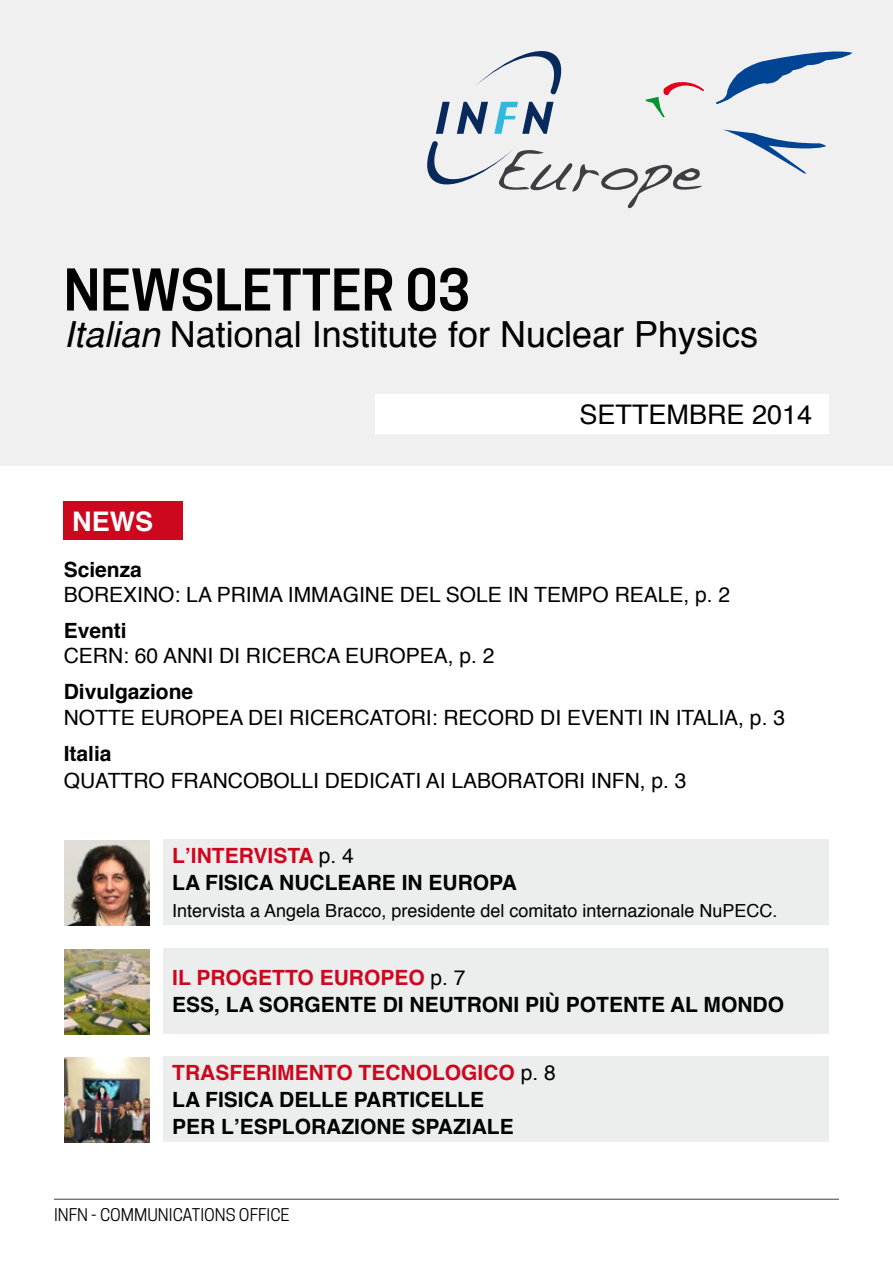
<style>
.page{position:relative;width:893px;height:1263px;background:#fff}
.page>*{position:absolute;margin:0;border:0;box-sizing:border-box;transform-origin:0 0}
.t1{font:600 54px "Cooper Hewitt";color:#000}
.t2{font:36px "Helvetica";color:#000}
.t3{font:27px "Helvetica";color:#000}
.t4{font:700 27px "Helvetica";color:#fff}
.t5{font:700 21px/27px "Helvetica";color:#000}
.t6{font:21px "Helvetica";color:#000}
.t7{font:18px "Helvetica";color:#000}
.t8{font:16.5px "Cooper Hewitt";color:#000}
.s1{font-style:italic}
.s2{color:#cd071e}
.s3{font-weight:400}
</style>
<div class="page">
<div style="left:0;top:0;width:893px;height:466px;background:#f0f0f1"></div>
<div style="left:376px;top:394px;width:453px;height:40px;background:#fff"></div>
<img style="left:65px;top:841px;width:85px;height:85px">
<div style="left:164px;top:840px;width:665px;height:85px;background:#eceded"></div>
<div style="left:64px;top:502px;width:119px;height:38px;background:#cd071e"></div>
<img style="left:65px;top:949px;width:85px;height:85px">
<div style="left:164px;top:948px;width:665px;height:85px;background:#eceded"></div>
<img style="left:65px;top:1057px;width:85px;height:85px">
<div style="left:164px;top:1057px;width:665px;height:85px;background:#eceded"></div>
<svg style="left:645px;top:82px;width:59px;height:36px"></svg>
<svg style="left:716px;top:51px;width:136px;height:53px"></svg>
<svg style="left:724px;top:130px;width:102px;height:44px"></svg>
<svg style="left:436px;top:102px;width:14px;height:32px"></svg>
<svg style="left:457px;top:102px;width:31px;height:32px"></svg>
<svg style="left:494px;top:102px;width:60px;height:32px"></svg>
<svg style="left:476px;top:51px;width:86px;height:44px"></svg>
<svg style="left:427px;top:141px;width:275px;height:67px"></svg>
<hr style="left:54px;top:1199px;width:785px;height:1px;background:#3e3d40">
<h1 class="t1" style="left:64px;top:258px;width:408px">NEWSLETTER 03</h1>
<h2 class="t2" style="left:64px;top:306px;width:696px"><span class="s1">Italian</span> National Institute for Nuclear Physics</h2>
<p class="t4" style="left:72px;top:500px;width:82px">NEWS</p>
<p class="t3" style="left:580px;top:394px;width:234px">SETTEMBRE 2014</p>
<p class="t5" style="left:64px;top:556px;width:80px">Scienza</p>
<p class="t6" style="left:64px;top:579px;width:668px">BOREXINO: LA PRIMA IMMAGINE DEL SOLE IN TEMPO REALE, p. 2</p>
<p class="t5" style="left:64px;top:618px;width:65px">Eventi</p>
<p class="t6" style="left:64px;top:640px;width:432px">CERN: 60 ANNI DI RICERCA EUROPEA, p. 2</p>
<p class="t5" style="left:64px;top:679px;width:131px">Divulgazione</p>
<p class="t6" style="left:64px;top:701px;width:723px">NOTTE EUROPEA DEI RICERCATORI: RECORD DI EVENTI IN ITALIA, p. 3</p>
<p class="t5" style="left:64px;top:740px;width:49px">Italia</p>
<p class="t6" style="left:64px;top:764px;width:624px">QUATTRO FRANCOBOLLI DEDICATI AI LABORATORI INFN, p. 3</p>
<p class="t5" style="left:172px;top:843px;width:346px"><span class="s2">L’INTERVISTA</span> <span class="s3">p. 4<br></span>LA FISICA NUCLEARE IN EUROPA</p>
<p class="t7" style="left:172px;top:897px;width:607px">Intervista a Angela Bracco, presidente del comitato internazionale NuPECC.</p>
<p class="t5" style="left:172px;top:964px;width:613px"><span class="s2">IL PROGETTO EUROPEO</span> <span class="s3">p. 7<br></span>ESS, LA SORGENTE DI NEUTRONI PIÙ POTENTE AL MONDO</p>
<p class="t5" style="left:172px;top:1059px;width:385px"><span class="s2">TRASFERIMENTO TECNOLOGICO</span> <span class="s3">p. 8<br></span>LA FISICA DELLE PARTICELLE<br>PER L’ESPLORAZIONE SPAZIALE</p>
<p class="t8" style="left:54px;top:1205px;width:237px">INFN - COMMUNICATIONS OFFICE</p>
</div>
